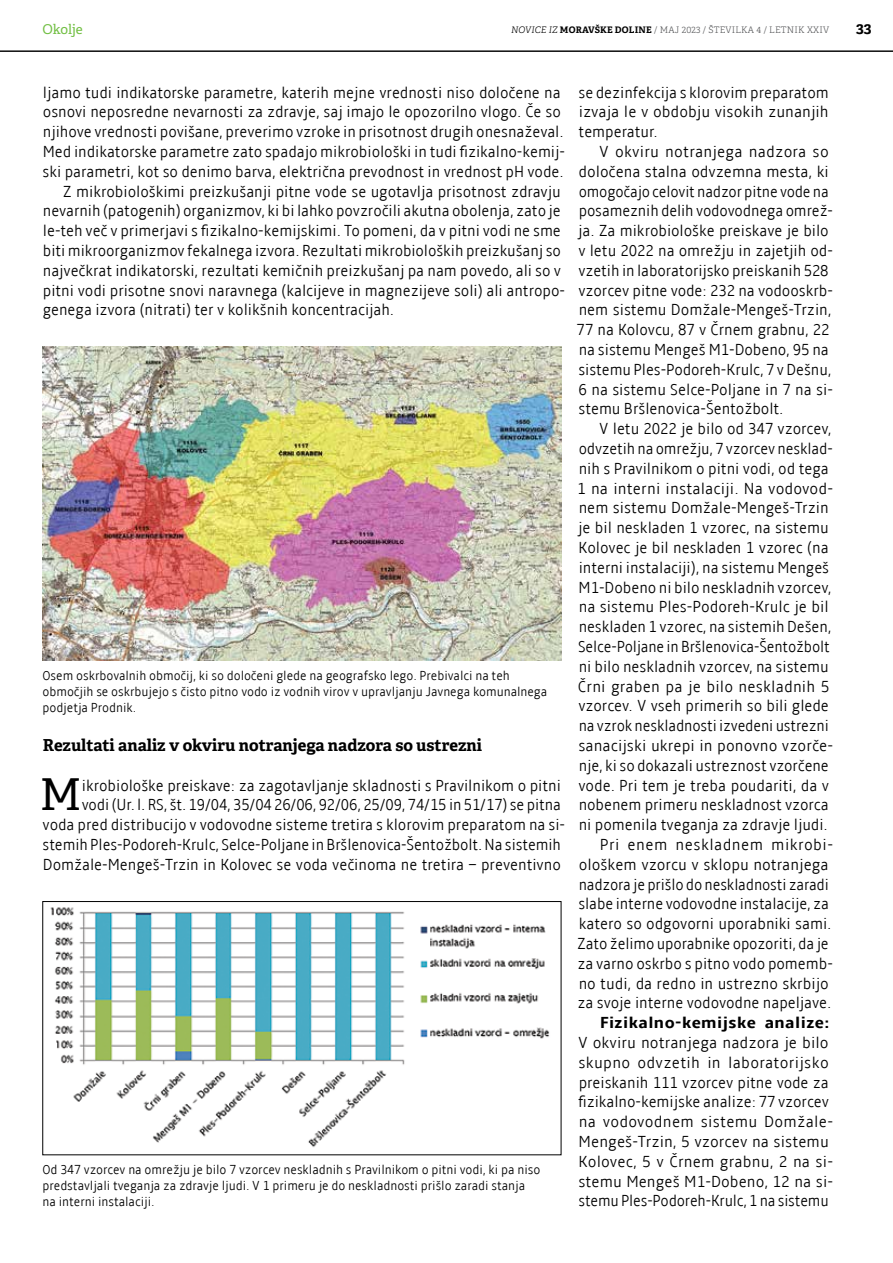
<style>
.page{position:relative;width:893px;height:1263px;background:#fff}
.page>*{position:absolute;margin:0;border:0;box-sizing:border-box;transform-origin:0 0}
.t1{font:43.8px "Adelle";color:#000}
.t2{font:300 condensed 16.5px/19.8px "Amble";color:#000}
.t3{font:700 16.5px "Adelle";color:#000}
.t4{font:700 16.5px "Amble";letter-spacing:.025em;color:#000}
.t5{font:300 condensed 16.5px "Amble";letter-spacing:.025em;color:#000}
.t6{font:700 15px "Adelle";color:#000}
.t7{font:300 condensed 13.5px/16.2px "Amble";color:#000}
.t8{font:13.5px "Adelle";letter-spacing:-.01em;color:#72bf44}
.t9{font:300 9px "Adelle";letter-spacing:.02em;color:#58595b}
.s1{font-style:italic;color:#000}
.s2{font-weight:700;color:#000}
</style>
<div class="page">
<hr style="left:0;top:51px;width:893px;height:1px;background:#000">
<img style="left:43px;top:347px;width:518px;height:314px">
<img style="left:50px;top:907px;width:500px;height:240px">
<div style="left:43px;top:901px;width:518px;height:254px;border:1px solid #000"></div>
<p class="t8" style="left:43px;top:21px;width:42px">Okolje</p>
<p class="t9" style="left:511px;top:24px;width:320px"><span class="s1">NOVICE IZ</span> <span class="s2">MORAVŠKE DOLINE</span> / MAJ 2023 / ŠTEVILKA 4 / LETNIK XXIV</p>
<p class="t6" style="left:856px;top:18px;width:17px">33</p>
<p class="t2" style="left:43px;top:82px;width:519px">ljamo tudi indikatorske parametre, katerih mejne vrednosti niso določene na</p>
<p class="t2" style="left:43px;top:102px;width:519px">osnovi neposredne nevarnosti za zdravje, saj imajo le opozorilno vlogo. Če so</p>
<p class="t2" style="left:43px;top:122px;width:522px">njihove vrednosti povišane, preverimo vzroke in prisotnost drugih onesnaževal.</p>
<p class="t2" style="left:43px;top:142px;width:524px">Med indikatorske parametre zato spadajo mikrobiološki in tudi fizikalno-kemij-</p>
<p class="t2" style="left:43px;top:162px;width:522px">ski parametri, kot so denimo barva, električna prevodnost in vrednost pH vode.</p>
<p class="t2" style="left:63px;top:181px;width:499px">Z mikrobiološkimi preizkušanji pitne vode se ugotavlja prisotnost zdravju</p>
<p class="t2" style="left:43px;top:201px;width:519px">nevarnih (patogenih) organizmov, ki bi lahko povzročili akutna obolenja, zato je</p>
<p class="t2" style="left:43px;top:221px;width:519px">le-teh več v primerjavi s fizikalno-kemijskimi. To pomeni, da v pitni vodi ne sme</p>
<p class="t2" style="left:43px;top:241px;width:519px">biti mikroorganizmov fekalnega izvora. Rezultati mikrobioloških preizkušanj so</p>
<p class="t2" style="left:43px;top:261px;width:520px">največkrat indikatorski, rezultati kemičnih preizkušanj pa nam povedo, ali so v</p>
<p class="t2" style="left:43px;top:280px;width:524px">pitni vodi prisotne snovi naravnega (kalcijeve in magnezijeve soli) ali antropo-</p>
<p class="t2" style="left:43px;top:300px;width:353px">genega izvora (nitrati) ter v kolikšnih koncentracijah.</p>
<p class="t7" style="left:43px;top:667px;width:506px">Osem oskrbovalnih območij, ki so določeni glede na geografsko lego. Prebivalci na teh območjih se oskrbujejo s čisto pitno vodo iz vodnih virov v upravljanju Javnega komunalnega podjetja Prodnik.</p>
<p class="t3" style="left:43px;top:735px;width:441px">Rezultati analiz v okviru notranjega nadzora so ustrezni</p>
<h1 class="t1" style="left:40px;top:768px;width:43px">M</h1>
<p class="t2" style="left:43px;top:775px;width:524px;text-align:right">ikrobiološke preiskave: za zagotavljanje skladnosti s Pravilnikom o pitni<br>vodi (Ur. l. RS, št. 19/04, 35/04 26/06, 92/06, 25/09, 74/15 in 51/17) se pitna<br>voda pred distribucijo v vodovodne sisteme tretira s klorovim preparatom na si&shy;stemih Ples-Podoreh-Krulc, Selce-Poljane in Bršlenovica-Šentožbolt. Na sistemih Domžale-Mengeš-Trzin in Kolovec se voda večinoma ne tretira – preventivno</p>
<p class="t7" style="left:43px;top:1161px;width:499px">Od 347 vzorcev na omrežju je bilo 7 vzorcev neskladnih s Pravilnikom o pitni vodi, ki pa niso predstavljali tveganja za zdravje ljudi. V 1 primeru je do neskladnosti prišlo zaradi stanja na interni instalaciji.</p>
<p class="t2" style="left:578px;top:82px;width:252px;text-align:justify">se dezinfekcija s klorovim preparatom izvaja le v obdobju visokih zunanjih temperatur.</p>
<p class="t2" style="left:577px;top:142px;width:258px;text-indent:23px">V okviru notranjega nadzora so določena stalna odvzemna mesta, ki omogočajo celovit nadzor pitne vode na posameznih delih vodovodnega omrež&shy;ja. Za mikrobiološke preiskave je bilo v letu 2022 na omrežju in zajetjih od&shy;vzetih in laboratorijsko preiskanih 528 vzorcev pitne vode: 232 na vodooskrb&shy;nem sistemu Domžale-Mengeš-Trzin, 77 na Kolovcu, 87 v Črnem grabnu, 22 na sistemu Mengeš M1-Dobeno, 95 na sistemu Ples-Podoreh-Krulc, 7 v Dešnu, 6 na sistemu Selce-Poljane in 7 na si&shy;stemu Bršlenovica-Šentožbolt.</p>
<p class="t2" style="left:599px;top:419px;width:234px">V letu 2022 je bilo od 347 vzorcev,</p>
<p class="t2" style="left:579px;top:439px;width:256px">odvzetih na omrežju, 7 vzorcev nesklad-</p>
<p class="t2" style="left:579px;top:459px;width:252px">nih s Pravilnikom o pitni vodi, od tega</p>
<p class="t2" style="left:577px;top:478px;width:258px">1 na interni instalaciji. Na vodovod-</p>
<p class="t2" style="left:579px;top:498px;width:252px">nem sistemu Domžale-Mengeš-Trzin</p>
<p class="t2" style="left:578px;top:518px;width:252px">je bil neskladen 1 vzorec, na sistemu</p>
<p class="t2" style="left:579px;top:538px;width:251px">Kolovec je bil neskladen 1 vzorec (na</p>
<p class="t2" style="left:579px;top:558px;width:252px">interni instalaciji), na sistemu Mengeš</p>
<p class="t2" style="left:579px;top:577px;width:254px">M1-Dobeno ni bilo neskladnih vzorcev,</p>
<p class="t2" style="left:579px;top:597px;width:251px">na sistemu Ples-Podoreh-Krulc je bil</p>
<p class="t2" style="left:579px;top:617px;width:254px">neskladen 1 vzorec, na sistemih Dešen,</p>
<p class="t2" style="left:578px;top:637px;width:253px">Selce-Poljane in Bršlenovica-Šentožbolt</p>
<p class="t2" style="left:579px;top:657px;width:252px">ni bilo neskladnih vzorcev, na sistemu</p>
<p class="t2" style="left:578px;top:676px;width:253px">Črni graben pa je bilo neskladnih 5</p>
<p class="t2" style="left:578px;top:696px;width:252px">vzorcev. V vseh primerih so bili glede</p>
<p class="t2" style="left:579px;top:716px;width:252px">na vzrok neskladnosti izvedeni ustrezni</p>
<p class="t2" style="left:578px;top:736px;width:256px">sanacijski ukrepi in ponovno vzorče-</p>
<p class="t2" style="left:579px;top:756px;width:252px">nje, ki so dokazali ustreznost vzorčene</p>
<p class="t2" style="left:578px;top:775px;width:252px">vode. Pri tem je treba poudariti, da v</p>
<p class="t2" style="left:579px;top:795px;width:252px">nobenem primeru neskladnost vzorca</p>
<p class="t2" style="left:579px;top:815px;width:250px">ni pomenila tveganja za zdravje ljudi.</p>
<p class="t5" style="left:600px;top:835px;width:235px">Pri enem neskladnem mikrobi-</p>
<p class="t2" style="left:579px;top:855px;width:251px">ološkem vzorcu v sklopu notranjega</p>
<p class="t2" style="left:579px;top:874px;width:252px">nadzora je prišlo do neskladnosti zaradi</p>
<p class="t2" style="left:578px;top:894px;width:252px">slabe interne vodovodne instalacije, za</p>
<p class="t2" style="left:579px;top:914px;width:254px">katero so odgovorni uporabniki sami.</p>
<p class="t2" style="left:577px;top:934px;width:253px">Zato želimo uporabnike opozoriti, da je</p>
<p class="t2" style="left:578px;top:954px;width:257px">za varno oskrbo s pitno vodo pomemb-</p>
<p class="t2" style="left:579px;top:973px;width:251px">no tudi, da redno in ustrezno skrbijo</p>
<p class="t2" style="left:578px;top:993px;width:255px">za svoje interne vodovodne napeljave.</p>
<p class="t4" style="left:600px;top:1013px;width:231px">Fizikalno-kemijske analize:</p>
<p class="t2" style="left:578px;top:1033px;width:257px">V okviru notranjega nadzora je bilo skupno odvzetih in laboratorijsko preiskanih 111 vzorcev pitne vode za fizikalno-kemijske analize: 77 vzorcev na vodovodnem sistemu Domžale-Mengeš-Trzin, 5 vzorcev na sistemu Kolovec, 5 v Črnem grabnu, 2 na si&shy;stemu Mengeš M1-Dobeno, 12 na si&shy;stemu Ples-Podoreh-Krulc, 1 na sistemu</p>
</div>
